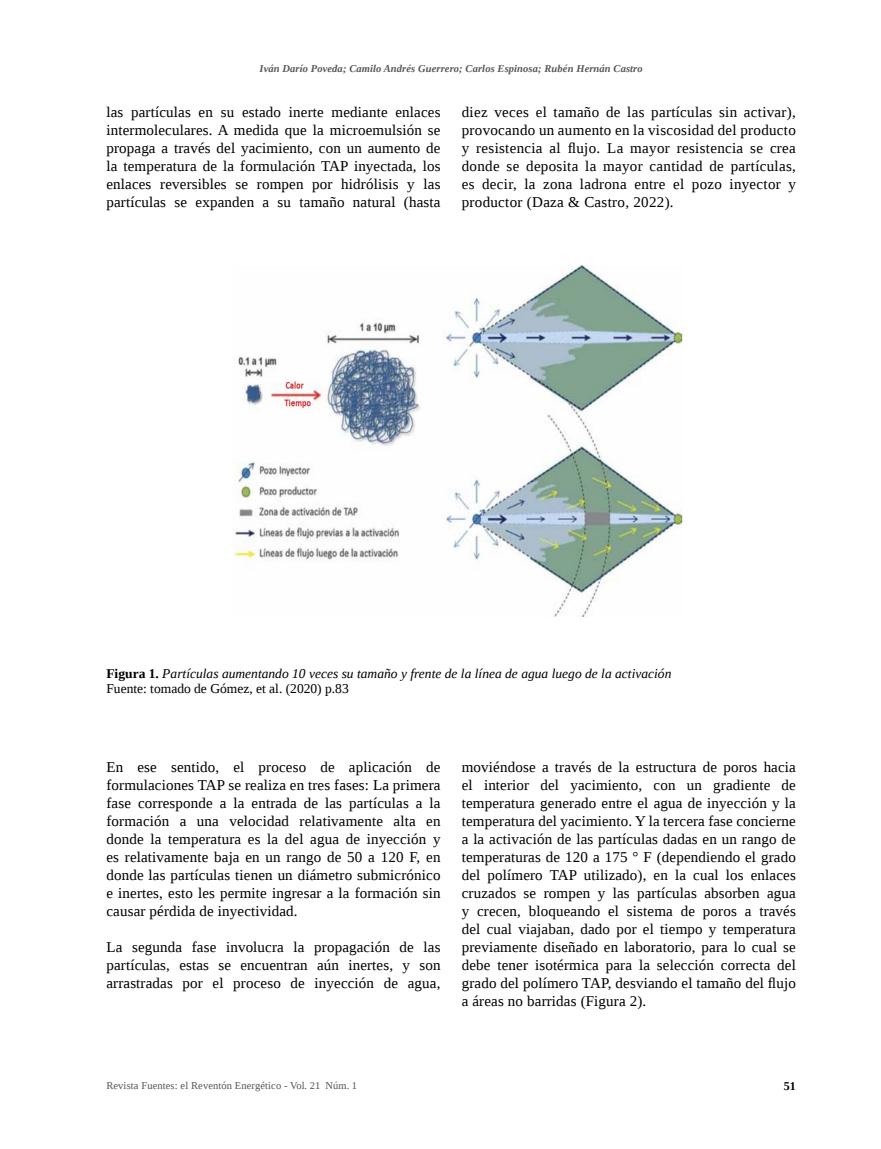
<style>
.page{position:relative;width:881px;height:1149px;background:#fff}
.page>*{position:absolute;margin:0;border:0;box-sizing:border-box;transform-origin:0 0}
.t1{font:15px/18px "Liberation Serif";letter-spacing:.01em;color:#000;text-align:justify}
.t2{font:italic 13.5px/15px "Liberation Serif";color:#000}
.t3{font:700 12px "Liberation Serif";color:#000}
.t4{font:italic 700 10.5px "Liberation Serif";letter-spacing:.01em;color:#575756}
.t5{font:10.5px "Liberation Serif";letter-spacing:.01em;color:#575756}
.s1{font-weight:700;font-style:normal}
.s2{font-style:normal}
.s3{font-weight:700}
</style>
<div class="page">
<img style="left:234px;top:265px;width:449px;height:351px">
<p class="t4" style="left:259px;top:62px;width:384px">Iván Darío Poveda; Camilo Andrés Guerrero; Carlos Espinosa; Rubén Hernán Castro</p>
<p class="t1" style="left:106px;top:103px;width:335px">las partículas en su estado inerte mediante enlaces intermoleculares. A medida que la microemulsión se propaga a través del yacimiento, con un aumento de la temperatura de la formulación TAP inyectada, los enlaces reversibles se rompen por hidrólisis y las partículas se expanden a su tamaño natural (hasta</p>
<p class="t1" style="left:461px;top:103px;width:335px">diez veces el tamaño de las partículas sin activar), provocando un aumento en la viscosidad del producto y resistencia al flujo. La mayor resistencia se crea donde se deposita la mayor cantidad de partículas, es decir, la zona ladrona entre el pozo inyector y productor (Daza &amp; Castro, 2022).</p>
<p class="t2" style="left:106px;top:666px;width:566px"><span class="s1">Figura 1.</span> Partículas aumentando 10 veces su tamaño y frente de la línea de agua luego de la activación<br><span class="s2">Fuente: tomado de Gómez, et al. (2020) p.83</span></p>
<p class="t1" style="left:106px;top:757px;width:335px">En ese sentido, el proceso de aplicación de formulaciones TAP se realiza en tres fases: La primera fase corresponde a la entrada de las partículas a la formación a una velocidad relativamente alta en donde la temperatura es la del agua de inyección y es relativamente baja en un rango de 50 a 120 F, en donde las partículas tienen un diámetro submicrónico e inertes, esto les permite ingresar a la formación sin causar pérdida de inyectividad.</p>
<p class="t1" style="left:106px;top:937px;width:335px">La segunda fase involucra la propagación de las partículas, estas se encuentran aún inertes, y son arrastradas por el proceso de inyección de agua,</p>
<p class="t1" style="left:461px;top:757px;width:335px">moviéndose a través de la estructura de poros hacia el interior del yacimiento, con un gradiente de temperatura generado entre el agua de inyección y la temperatura del yacimiento. Y la tercera fase concierne a la activación de las partículas dadas en un rango de temperaturas de 120 a 175 ° F (dependiendo el grado del polímero TAP utilizado), en la cual los enlaces cruzados se rompen y las partículas absorben agua y crecen, bloqueando el sistema de poros a través del cual viajaban, dado por el tiempo y temperatura previamente diseñado en laboratorio, para lo cual se debe tener isotérmica para la selección correcta del grado del polímero TAP, desviando el tamaño del flujo a áreas no barridas (Figura 2).</p>
<p class="t5" style="left:106px;top:1077px;width:252px">Revista Fuentes: el Reventón Energético <span class="s3">-</span> Vol. 21 Núm. 1</p>
<p class="t3" style="left:783px;top:1077px;width:14px">51</p>
</div>
